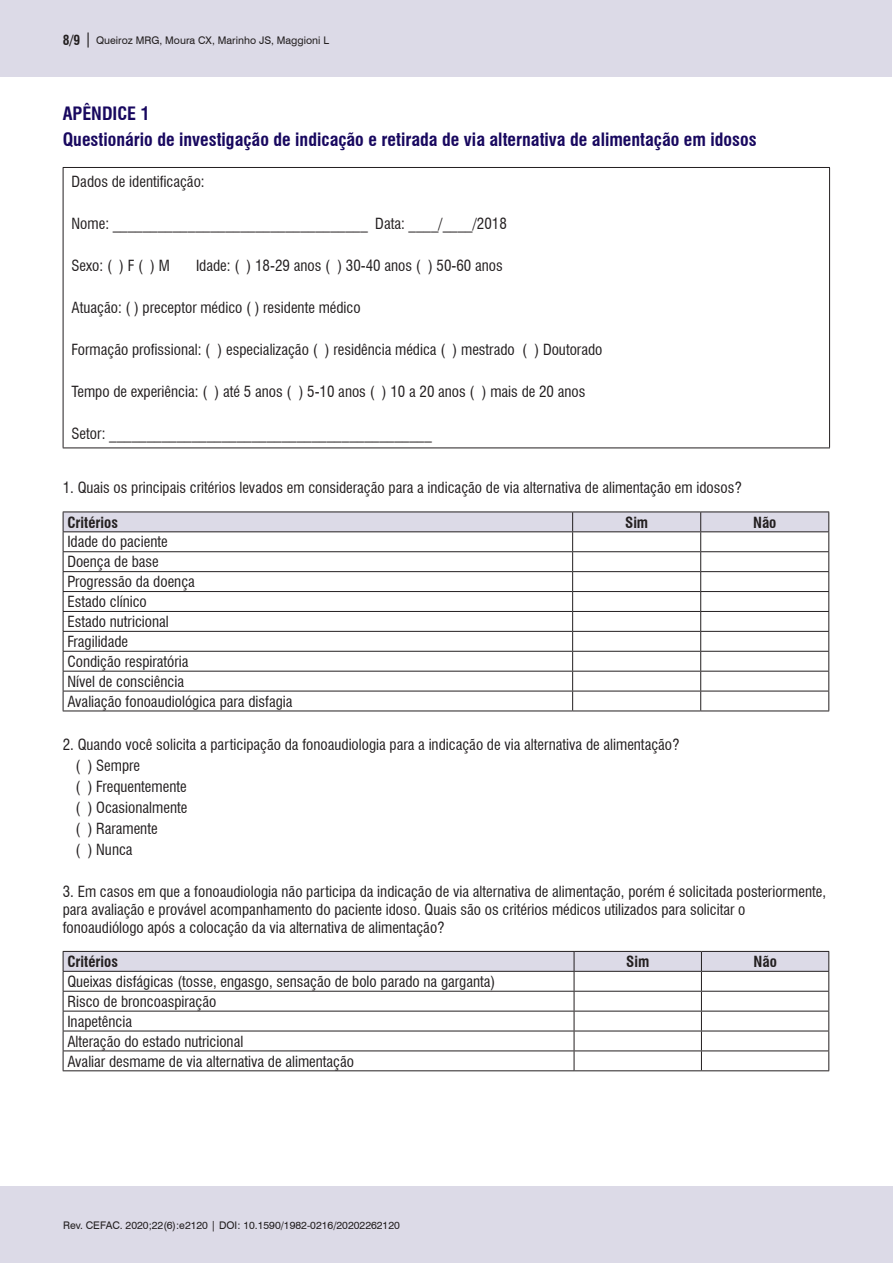
<style>
.page{position:relative;width:893px;height:1263px;background:#fff}
.page>*{position:absolute;margin:0;border:0;box-sizing:border-box;transform-origin:0 0}
.Nivel_2{font:700 condensed 18px "Swiss 721 BT";color:#18085f}
.Nivel_1{font:700 condensed 18px "Swiss 721 BT";color:#18085f}
.Texto_tabelas{font:condensed 15px/18px "Swiss 721 BT";color:#231f20}
.Texto_tabelas-2{font:700 condensed 15px "Swiss 721 BT";color:#231f20}
.t1{font:10.5px "Swiss 721 BT";color:#231f20}
.s1{font-weight:700;font-stretch:condensed;font-size:13.5px}
.s2{font-size:15px}
</style>
<div class="page">
<div style="left:0;top:1186px;width:892px;height:77px;background:#dcdae7"></div>
<div style="left:0;top:0;width:892px;height:77px;background:#dcdae7"></div>
<hr style="left:63px;top:167px;width:767px;height:1px;background:#231f20">
<hr style="left:63px;top:168px;width:1px;height:279px;background:#231f20">
<hr style="left:829px;top:168px;width:1px;height:279px;background:#231f20">
<hr style="left:63px;top:447px;width:767px;height:1px;background:#231f20">
<hr style="left:63px;top:711px;width:510px;height:1px;background:#231f20">
<hr style="left:573px;top:711px;width:128px;height:1px;background:#231f20">
<hr style="left:701px;top:711px;width:128px;height:1px;background:#231f20">
<svg style="left:63px;top:512px;width:766px;height:199px"></svg>
<hr style="left:63px;top:531px;width:510px;height:1px;background:#231f20">
<hr style="left:573px;top:531px;width:128px;height:1px;background:#231f20">
<hr style="left:701px;top:531px;width:128px;height:1px;background:#231f20">
<svg style="left:63px;top:951px;width:766px;height:119px"></svg>
<hr style="left:63px;top:1070px;width:511px;height:1px;background:#231f20">
<hr style="left:574px;top:1070px;width:127px;height:1px;background:#231f20">
<hr style="left:701px;top:1070px;width:128px;height:1px;background:#231f20">
<p class="t1" style="left:63px;top:33px;width:268px"><span class="s1">8/9</span> <span class="s2">|</span> Queiroz MRG, Moura CX, Marinho JS, Maggioni L</p>
<p class="Nivel_1" style="left:63px;top:103px;width:88px">APÊNDICE 1</p>
<p class="Nivel_2" style="left:63px;top:128px;width:695px">Questionário de investigação de indicação e retirada de via alternativa de alimentação em idosos</p>
<p class="Texto_tabelas" style="left:72px;top:173px;width:135px">Dados de identificação:</p>
<p class="Texto_tabelas" style="left:72px;top:215px;width:437px">Nome: __________________________________ Data: ____/____/2018</p>
<p class="Texto_tabelas" style="left:72px;top:257px;width:100px">Sexo: ( ) F ( ) M</p>
<p class="Texto_tabelas" style="left:196px;top:257px;width:308px">Idade: ( ) 18-29 anos ( ) 30-40 anos ( ) 50-60 anos</p>
<p class="Texto_tabelas" style="left:72px;top:299px;width:291px">Atuação: ( ) preceptor médico ( ) residente médico</p>
<p class="Texto_tabelas" style="left:72px;top:341px;width:532px">Formação profissional: ( ) especialização ( ) residência médica ( ) mestrado ( ) Doutorado</p>
<p class="Texto_tabelas" style="left:72px;top:383px;width:515px">Tempo de experiência: ( ) até 5 anos ( ) 5-10 anos ( ) 10 a 20 anos ( ) mais de 20 anos</p>
<p class="Texto_tabelas" style="left:72px;top:425px;width:362px">Setor: ___________________________________________</p>
<p class="Texto_tabelas" style="left:63px;top:479px;width:681px">1. Quais os principais critérios levados em consideração para a indicação de via alternativa de alimentação em idosos?</p>
<p class="Texto_tabelas-2" style="left:67px;top:513px;width:52px">Critérios</p>
<p class="Texto_tabelas-2" style="left:625px;top:513px;width:25px">Sim</p>
<p class="Texto_tabelas-2" style="left:753px;top:513px;width:25px">Não</p>
<p class="Texto_tabelas" style="left:67px;top:533px;width:102px">Idade do paciente</p>
<p class="Texto_tabelas" style="left:67px;top:553px;width:93px">Doença de base</p>
<p class="Texto_tabelas" style="left:67px;top:573px;width:129px">Progressão da doença</p>
<p class="Texto_tabelas" style="left:67px;top:593px;width:81px">Estado clínico</p>
<p class="Texto_tabelas" style="left:67px;top:613px;width:103px">Estado nutricional</p>
<p class="Texto_tabelas" style="left:67px;top:632px;width:62px">Fragilidade</p>
<p class="Texto_tabelas" style="left:67px;top:652px;width:123px">Condição respiratória</p>
<p class="Texto_tabelas" style="left:67px;top:672px;width:118px">Nível de consciência</p>
<p class="Texto_tabelas" style="left:67px;top:692px;width:227px">Avaliação fonoaudiológica para disfagia</p>
<p class="Texto_tabelas" style="left:63px;top:735px;width:618px">2. Quando você solicita a participação da fonoaudiologia para a indicação de via alternativa de alimentação?</p>
<p class="Texto_tabelas" style="left:75px;top:756px;width:66px">( ) Sempre</p>
<p class="Texto_tabelas" style="left:75px;top:777px;width:113px">( ) Frequentemente</p>
<p class="Texto_tabelas" style="left:75px;top:798px;width:113px">( ) Ocasionalmente</p>
<p class="Texto_tabelas" style="left:75px;top:819px;width:84px">( ) Raramente</p>
<p class="Texto_tabelas" style="left:75px;top:840px;width:59px">( ) Nunca</p>
<p class="Texto_tabelas" style="left:63px;top:882px;width:765px">3. Em casos em que a fonoaudiologia não participa da indicação de via alternativa de alimentação, porém é solicitada posteriormente, para avaliação e provável acompanhamento do paciente idoso. Quais são os critérios médicos utilizados para solicitar o fonoaudiólogo após a colocação da via alternativa de alimentação?</p>
<p class="Texto_tabelas-2" style="left:67px;top:952px;width:52px">Critérios</p>
<p class="Texto_tabelas-2" style="left:626px;top:952px;width:25px">Sim</p>
<p class="Texto_tabelas-2" style="left:753px;top:952px;width:25px">Não</p>
<p class="Texto_tabelas" style="left:67px;top:972px;width:429px">Queixas disfágicas (tosse, engasgo, sensação de bolo parado na garganta)</p>
<p class="Texto_tabelas" style="left:67px;top:992px;width:151px">Risco de broncoaspiração</p>
<p class="Texto_tabelas" style="left:67px;top:1012px;width:66px">Inapetência</p>
<p class="Texto_tabelas" style="left:67px;top:1032px;width:177px">Alteração do estado nutricional</p>
<p class="Texto_tabelas" style="left:67px;top:1052px;width:288px">Avaliar desmame de via alternativa de alimentação</p>
<p class="t1" style="left:63px;top:1218px;width:338px">Rev. CEFAC. 2020;22(6):e2120 | DOI: 10.1590/1982-0216/20202262120</p>
</div>
